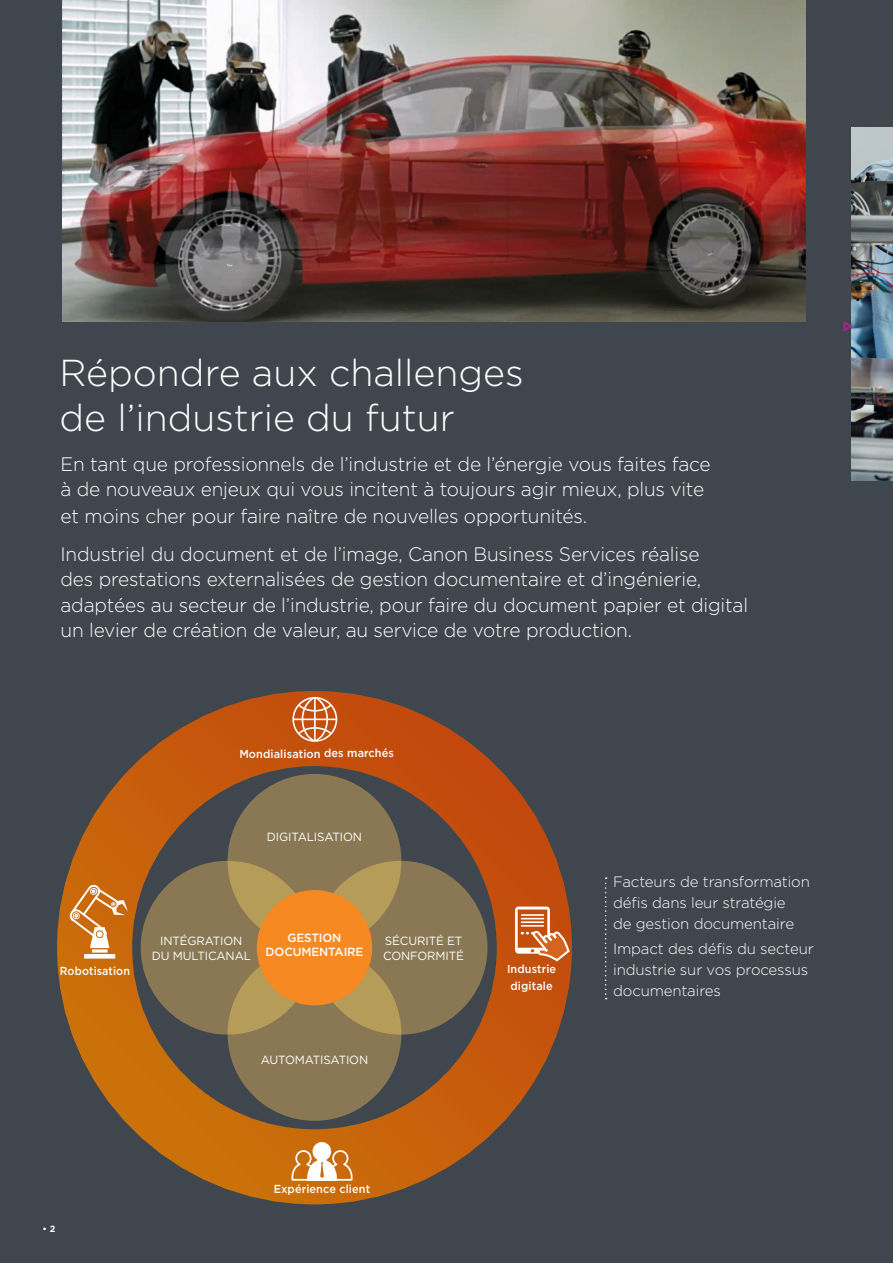
<style>
.page{position:relative;width:893px;height:1263px;background:#3f464d}
.page>*{position:absolute;margin:0;border:0;box-sizing:border-box;transform-origin:0 0}
.t1{font:300 37.5px/45px "Gotham";color:#fff}
.t2{font:300 19.5px/25.5px "Gotham";letter-spacing:-.01em;color:#fff}
.t3{font:300 15px/21px "Gotham";letter-spacing:-.01em;color:#fff}
.t4{font:11.85px/14.2px "Gotham";letter-spacing:-.01em;color:#fff}
.t5{font:500 11.85px/14.2px "Gotham";letter-spacing:-.01em;color:#fff;text-align:center}
.t6{font:500 11.55px/16.4px "Gotham";letter-spacing:.01em;color:#fff;text-align:center;scale:.94 1}
.t7{font:500 11.55px "Gotham";letter-spacing:.01em;color:#fff;scale:.92 1}
.t8{font:700 9px "Gotham";color:#fff}
</style>
<div class="page">
<img style="left:62px;top:0;width:744px;height:321px">
<div style="left:57px;top:691px;width:515px;height:513px;border:75px solid #fff;border-radius:50%"></div>
<div style="left:141px;top:861px;width:173px;height:174px;background:#897853;border-radius:50%"></div>
<div style="left:314px;top:861px;width:173px;height:174px;background:#897853;border-radius:50%"></div>
<svg style="left:228px;top:774px;width:173px;height:174px;background:#948154"></svg>
<svg style="left:228px;top:947px;width:173px;height:174px;background:#948154"></svg>
<div style="left:257px;top:890px;width:115px;height:115px;background:#f68922;border-radius:50%"></div>
<svg style="left:70px;top:884px;width:58px;height:74px;background:#d58a41"></svg>
<svg style="left:515px;top:906px;width:56px;height:56px;background:#d47f50"></svg>
<svg style="left:292px;top:697px;width:45px;height:45px;background:#d58253"></svg>
<svg style="left:291px;top:1142px;width:62px;height:39px;background:#dfa870"></svg>
<svg style="left:605px;top:877px;width:2px;height:122px"></svg>
<img style="left:852px;top:128px;width:41px;height:352px">
<svg style="left:843px;top:319px;width:10px;height:15px"></svg>
<p class="t1" style="left:60px;top:349px;width:466px">Répondre aux challenges de l’industrie du futur</p>
<p class="t2" style="left:61px;top:450px;width:652px;line-height:26.2px">En tant que professionnels de l’industrie et de l’énergie vous faites face à de nouveaux enjeux qui vous incitent à toujours agir mieux, plus vite et moins cher pour faire naître de nouvelles opportunités.</p>
<p class="t2" style="left:61px;top:541px;width:689px">Industriel du document et de l’image, Canon Business Services réalise<br>des prestations externalisées de gestion documentaire et d’ingénierie, adaptées au secteur de l’industrie, pour faire du document papier et digital un levier de création de valeur, au service de votre production.</p>
<p class="t6" style="left:239px;top:745px;width:166px">Mondialisation des marchés</p>
<p class="t4" style="left:267px;top:829px;width:97px">DIGITALISATION</p>
<p class="t4" style="left:160px;top:934px;width:84px">INTÉGRATION</p>
<p class="t4" style="left:152px;top:948px;width:101px">DU MULTICANAL</p>
<p class="t5" style="left:266px;top:930px;width:99px">GESTION<br>DOCUMENTAIRE</p>
<p class="t4" style="left:383px;top:934px;width:82px">SÉCURITÉ ET<br>CONFORMITÉ</p>
<p class="t7" style="left:60px;top:963px;width:78px">Robotisation</p>
<p class="t6" style="left:507px;top:961px;width:54px">Industrie digitale</p>
<p class="t4" style="left:261px;top:1052px;width:109px">AUTOMATISATION</p>
<p class="t8" style="left:43px;top:1223px;width:14px">• 2</p>
<p class="t6" style="left:274px;top:1181px;width:104px">Expérience client</p>
<p class="t3" style="left:613px;top:871px;width:198px">Facteurs de transformation défis dans leur stratégie<br>de gestion documentaire</p>
<p class="t3" style="left:613px;top:938px;width:202px">Impact des défis du secteur industrie sur vos processus documentaires</p>
</div>
